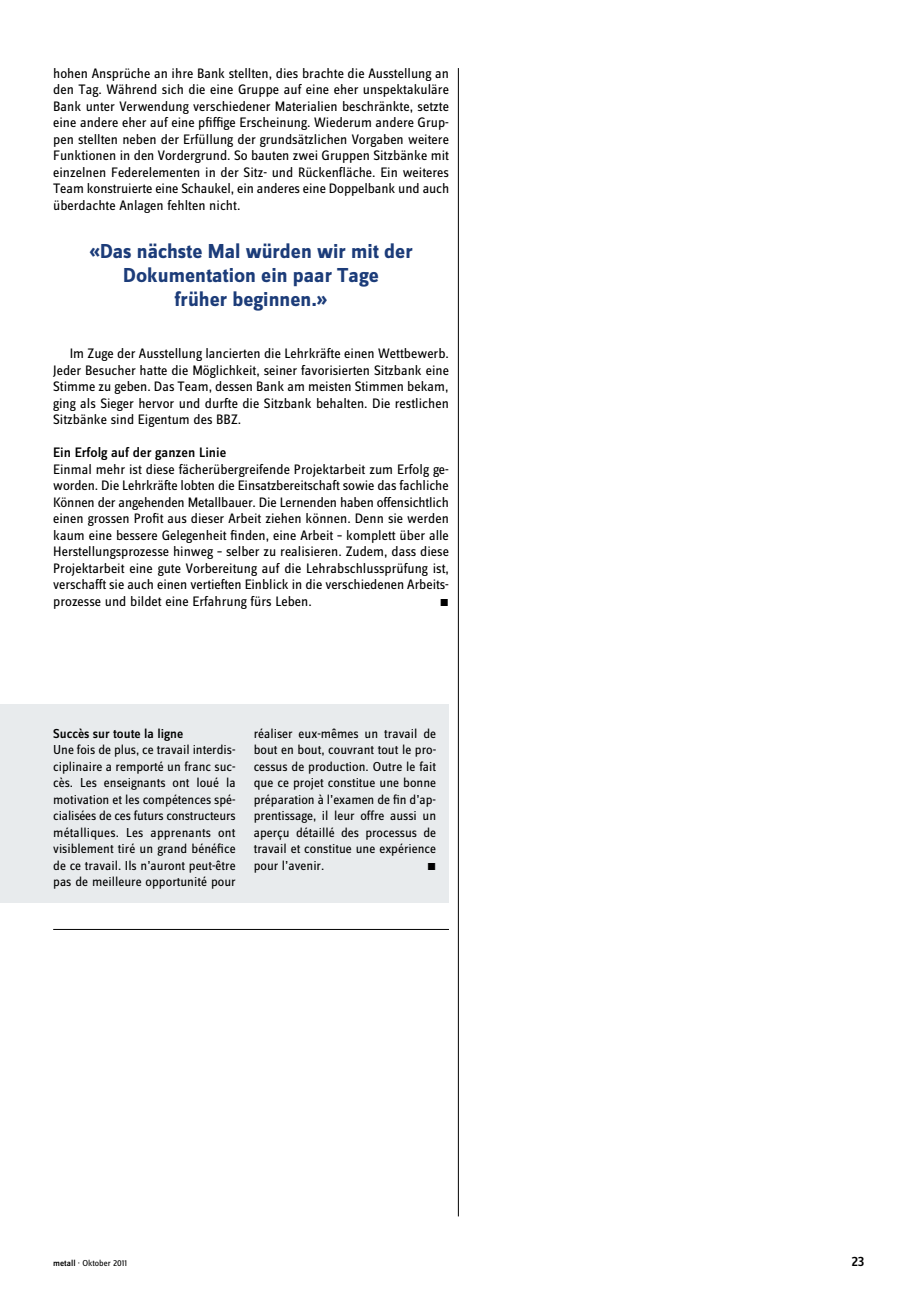
<style>
.page{position:relative;width:915px;height:1293px;background:#fff}
.page>*{position:absolute;margin:0;border:0;box-sizing:border-box;transform-origin:0 0}
.t1{font:21px/24px "Zine Sans Dis Bold Roman OV QIHMAC";color:#1c3c79;text-align:center}
.t2{font:14.25px/16.5px "Zine Sans Dis Regular Roman OV UIHMAC";color:#000;text-align:justify}
.t3{font:14.25px "Zine Sans Dis Medium Roman OV PIHMAC";color:#000}
.t4{font:13.5px/16.5px "Zine Sans Dis Regular Roman OV UIHMAC";color:#000;text-align:justify}
.t5{font:13.5px "Zine Sans Dis Medium Roman OV PIHMAC";color:#000}
.t6{font:10.5px "Zine Sans Dis Regular Roman Exp OV WIHMAC";color:#000}
.t7{font:9px "Zine Sans Dis Regular Roman OV UIHMAC";color:#000}
.s1{font-family:"Zine Sans Dis Medium Roman OV PIHMAC"}
</style>
<div class="page">
<div style="left:0;top:705px;width:449px;height:198px;background:#e8ebed"></div>
<hr style="left:53px;top:929px;width:396px;height:1px;background:#000">
<hr style="left:458px;top:68px;width:1px;height:1148px;background:#000">
<p class="t2" style="left:53px;top:65px;width:397px">hohen Ansprüche an ihre Bank stellten, dies brachte die Ausstellung an den Tag. Während sich die eine Gruppe auf eine eher unspektakuläre Bank unter Verwendung verschiedener Materialien beschränkte, setzte eine andere eher auf eine pfiffige Erscheinung. Wiederum andere Grup&shy;pen stellten neben der Erfüllung der grundsätzlichen Vorgaben weitere Funktionen in den Vordergrund. So bauten zwei Gruppen Sitzbänke mit einzelnen Federelementen in der Sitz- und Rückenfläche. Ein weiteres Team konstruierte eine Schaukel, ein anderes eine Doppelbank und auch überdachte Anlagen fehlten nicht.</p>
<h1 class="t1" style="left:89px;top:239px;width:324px">«Das nächste Mal würden wir mit der<br>Dokumentation ein paar tage<br>früher beginnen.»</h1>
<p class="t2" style="left:53px;top:345px;width:397px;text-indent:17px">Im Zuge der Ausstellung lancierten die Lehrkräfte einen Wettbewerb.<br>Jeder Besucher hatte die Möglichkeit, seiner favorisierten Sitzbank eine Stimme zu geben. Das Team, dessen Bank am meisten Stimmen bekam, ging als Sieger hervor und durfte die Sitzbank behalten. Die restlichen Sitzbänke sind Eigentum des BBZ.</p>
<p class="t3" style="left:53px;top:448px;width:175px">ein erfolg auf der ganzen linie</p>
<p class="t2" style="left:53px;top:461px;width:397px">Einmal mehr ist diese fächerübergreifende Projektarbeit zum Erfolg ge&shy;worden. Die Lehrkräfte lobten die Einsatzbereitschaft sowie das fachliche Können der angehenden Metallbauer. Die Lernenden haben offensichtlich einen grossen Profit aus dieser Arbeit ziehen können. Denn sie werden kaum eine bessere Gelegenheit finden, eine Arbeit – komplett über alle Herstellungsprozesse hinweg – selber zu realisieren. Zudem, dass diese Projektarbeit eine gute Vorbereitung auf die Lehrabschlussprüfung ist, verschafft sie auch einen vertieften Einblick in die verschiedenen Arbeits&shy;prozesse und bildet eine Erfahrung fürs Leben.</p>
<p class="t6" style="left:439px;top:597px;width:11px">m</p>
<p class="t5" style="left:53px;top:729px;width:131px">succès sur toute la ligne</p>
<p class="t4" style="left:53px;top:741px;width:184px">Une fois de plus, ce travail interdis&shy;ciplinaire a remporté un franc suc&shy;cès. Les enseignants ont loué la motivation et les compétences spé&shy;cialisées de ces futurs constructeurs métalliques. Les apprenants ont visiblement tiré un grand bénéfice de ce travail. Ils n’auront peut-être pas de meilleure opportunité pour</p>
<p class="t4" style="left:253px;top:725px;width:184px">réaliser eux-mêmes un travail de bout en bout, couvrant tout le pro&shy;cessus de production. Outre le fait que ce projet constitue une bonne préparation à l’examen de fin d’ap&shy;prentissage, il leur offre aussi un aperçu détaillé des processus de travail et constitue une expérience pour l’avenir.</p>
<p class="t6" style="left:427px;top:861px;width:11px">m</p>
<p class="t7" style="left:53px;top:1257px;width:75px"><span class="s1">metall</span> · Oktober 2011</p>
<p class="t3" style="left:851px;top:1256px;width:14px">23</p>
</div>
